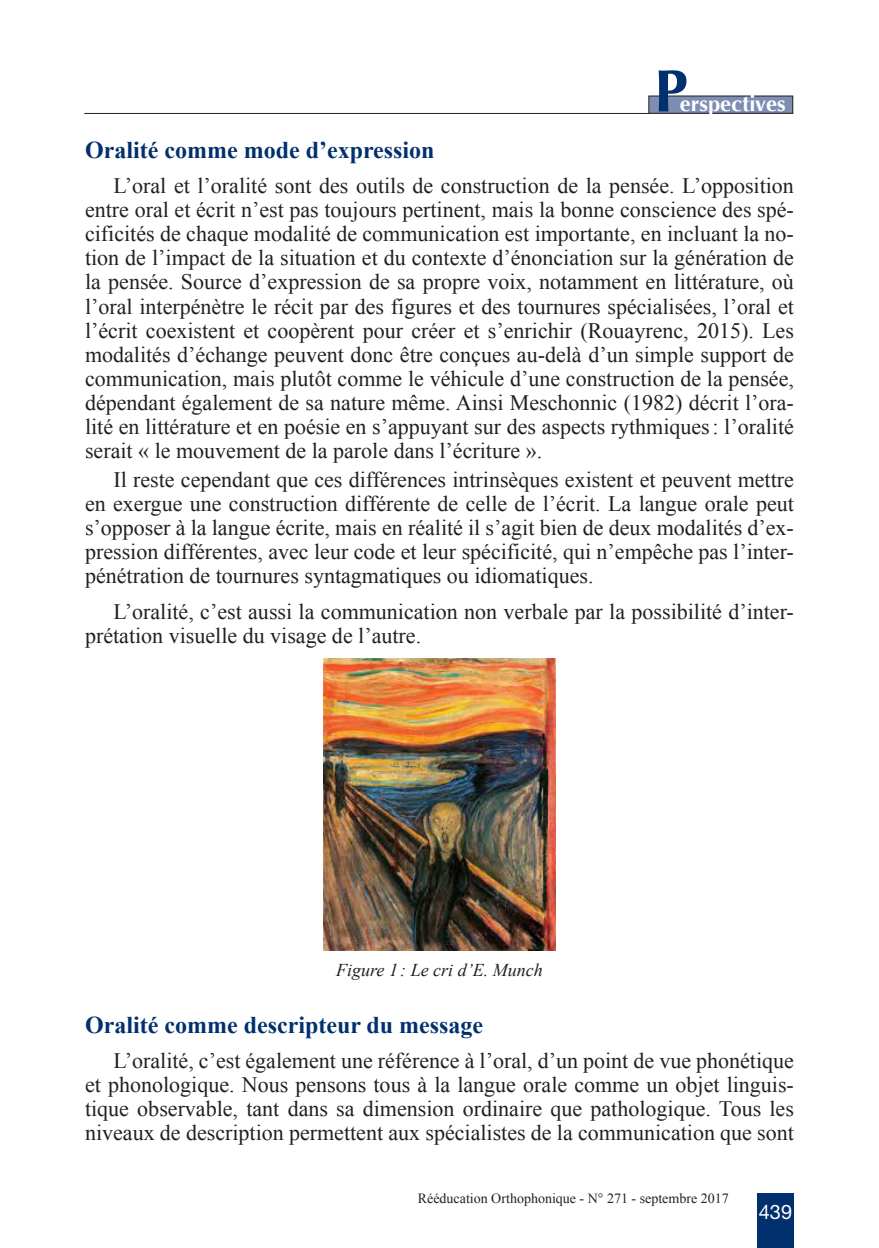
<style>
.page{position:relative;width:879px;height:1248px;background:#fff}
.page>*{position:absolute;margin:0;border:0;box-sizing:border-box;transform-origin:0 0}
.t1{font:700 60px "Optima";color:#00306d}
.t2{font:700 24px "Times New Roman";color:#00306d}
.t3{font:22px/24px "Times New Roman";color:#231f20;text-align:justify}
.t4{font:700 22px "Optima";color:#fff}
.t5{font:20px "Helvetica Neue";color:#fff}
.t6{font:italic 18px "Times New Roman";color:#231f20}
.t7{font:14px "Times New Roman";color:#231f20}
</style>
<div class="page">
<div style="left:757px;top:1193px;width:37px;height:54px;background:#00306d"></div>
<hr style="left:84px;top:113px;width:709px;height:1px;background:#231f20">
<div style="left:649px;top:96px;width:144px;height:17px;background:#7e8eb3"></div>
<div style="left:648px;top:95px;width:145px;height:19px;border:1px solid #231f20"></div>
<img style="left:324px;top:658px;width:231px;height:291px">
<h1 class="t1" style="left:654px;top:56px;width:35px">P</h1>
<p class="t4" style="left:680px;top:91px;width:107px">erspectives</p>
<p class="t2" style="left:85px;top:137px;width:351px">Oralité comme mode d’expression</p>
<p class="t3" style="left:85px;top:174px;width:710px;text-indent:28px">L’oral et l’oralité sont des outils de construction de la pensée. L’opposition entre oral et écrit n’est pas toujours pertinent, mais la bonne conscience des spé&shy;cificités de chaque modalité de communication est importante, en incluant la no&shy;tion de l’impact de la situation et du contexte d’énonciation sur la génération de la pensée. Source d’expression de sa propre voix, notamment en littérature, où l’oral interpénètre le récit par des figures et des tournures spécialisées, l’oral et l’écrit coexistent et coopèrent pour créer et s’enrichir (Rouayrenc, 2015). Les modalités d’échange peuvent donc être conçues au-delà d’un simple support de communication, mais plutôt comme le véhicule d’une construction de la pensée, dépendant également de sa nature même. Ainsi Meschonnic (1982) décrit l’ora&shy;lité en littérature et en poésie en s’appuyant sur des aspects rythmiques: l’oralité serait « le mouvement de la parole dans l’écriture ».</p>
<p class="t3" style="left:85px;top:468px;width:710px;text-indent:28px">Il reste cependant que ces différences intrinsèques existent et peuvent mettre en exergue une construction différente de celle de l’écrit. La langue orale peut s’opposer à la langue écrite, mais en réalité il s’agit bien de deux modalités d’ex&shy;pression différentes, avec leur code et leur spécificité, qui n’empêche pas l’inter&shy;pénétration de tournures syntagmatiques ou idiomatiques.</p>
<p class="t3" style="left:85px;top:599px;width:710px;text-indent:28px">L’oralité, c’est aussi la communication non verbale par la possibilité d’inter&shy;prétation visuelle du visage de l’autre.</p>
<p class="t6" style="left:336px;top:959px;width:208px">Figure 1 : Le cri d’E. Munch</p>
<p class="t2" style="left:85px;top:1011px;width:400px">Oralité comme descripteur du message</p>
<p class="t3" style="left:85px;top:1048px;width:710px;text-indent:28px">L’oralité, c’est également une référence à l’oral, d’un point de vue phonétique et phonologique. Nous pensons tous à la langue orale comme un objet linguis&shy;tique observable, tant dans sa dimension ordinaire que pathologique. Tous les niveaux de description permettent aux spécialistes de la communication que sont</p>
<p class="t7" style="left:418px;top:1190px;width:312px">Rééducation Orthophonique - N° 271 - septembre 2017</p>
<p class="t5" style="left:759px;top:1200px;width:35px">439</p>
</div>
